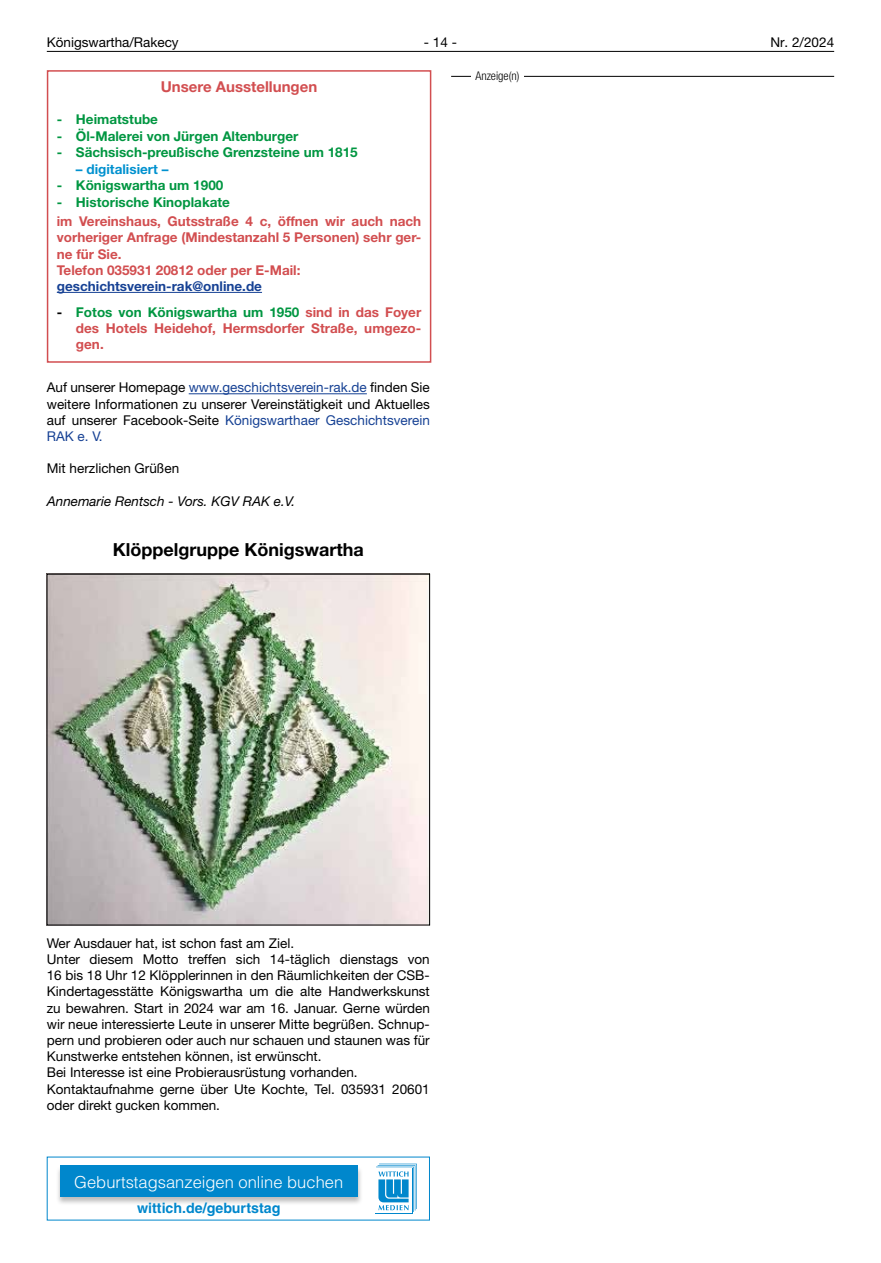
<style>
.page{position:relative;width:881px;height:1263px;background:#fff}
.page>*{position:absolute;margin:0;border:0;box-sizing:border-box;transform-origin:0 0}
.t1{font:700 18px "Helvetica Neue LT";color:#000}
.t2{font:300 16.5px "Helvetica LT";color:#fff}
.t3{font:700 15px "Helvetica Neue LT";color:#d24e50}
.t4{font:700 14.25px "Helvetica LT";color:#0087cc}
.t5{font:13.5px/16.2px "Helvetica Neue LT";color:#000;text-align:justify}
.t6{font:700 13.5px/16.2px "Helvetica Neue LT";color:#d24e50}
.t7{font:700 13.5px "Helvetica Neue LT";color:#009641}
.t8{font:italic 13.5px "Helvetica Neue LT";color:#000}
.t9{font:700 13.5px "Helvetica Neue LT";color:#164194}
.t10{font:700 13.5px "Helvetica Neue LT";color:#0091cf}
.t11{font:300 condensed 12px "Helvetica Neue LT";color:#000}
.s1{color:#000}
.s2{color:#009641}
.s3{color:#164194}
</style>
<div class="page">
<hr style="left:47px;top:51px;width:786px;height:1px;background:#000">
<hr style="left:189px;top:393px;width:178px;height:1px;background:#164194">
<hr style="left:57px;top:292px;width:205px;height:1px;background:#164194">
<div style="left:47px;top:70px;width:384px;height:293px;border:2px solid #d24e50"></div>
<img style="left:49px;top:576px;width:378px;height:347px">
<div style="left:56px;top:1165px;width:307px;height:41px;background:#000;opacity:.26"></div>
<div style="left:60px;top:1166px;width:297px;height:31px;background:#0087cc"></div>
<svg style="left:376px;top:1164px;width:40px;height:48px"></svg>
<hr style="left:451px;top:76px;width:382px;height:1px;background:#000">
<div style="left:471px;top:72px;width:52px;height:7px;background:#fff"></div>
<p class="t5" style="left:47px;top:34px;width:133px">Königswartha/Rakecy</p>
<p class="t5" style="left:424px;top:34px;width:35px">- 14 -</p>
<p class="t5" style="left:770px;top:34px;width:65px">Nr. 2/2024</p>
<p class="t3" style="left:161px;top:77px;width:158px">Unsere Ausstellungen</p>
<p class="t7" style="left:57px;top:111px;width:103px">- Heimatstube</p>
<p class="t7" style="left:57px;top:128px;width:243px">- Öl-Malerei von Jürgen Altenburger</p>
<p class="t7" style="left:57px;top:144px;width:302px">- Sächsisch-preußische Grenzsteine um 1815</p>
<p class="t10" style="left:76px;top:160px;width:94px">– digitalisiert –</p>
<p class="t7" style="left:57px;top:177px;width:168px">- Königswartha um 1900</p>
<p class="t7" style="left:57px;top:193px;width:175px">- Historische Kinoplakate</p>
<p class="t6" style="left:57px;top:213px;width:366px">im Vereinshaus, Gutsstraße 4 c, öffnen wir auch nach vorheriger Anfrage (Mindestanzahl 5 Personen) sehr ger&shy;ne für Sie.<br>Telefon 035931 20812 oder per E-Mail:</p>
<p class="t9" style="left:57px;top:278px;width:207px">geschichtsverein-rak@online.de</p>
<p class="t6" style="left:76px;top:304px;width:347px;text-align:justify;text-indent:-19px"><span class="s1">-</span> <span class="s2">Fotos von Königswartha um 1950</span> sind in das Foyer des Hotels Heidehof, Hermsdorfer Straße, umgezo&shy;gen.</p>
<p class="t5" style="left:47px;top:379px;width:384px">Auf unserer Homepage <span class="s3">www.geschichtsverein-rak.de</span> finden Sie weitere Informationen zu unserer Vereinstätigkeit und Aktuelles auf unserer Facebook-Seite <span class="s3">Königswarthaer Geschichtsverein RAK e. V.</span></p>
<p class="t5" style="left:47px;top:460px;width:134px">Mit herzlichen Grüßen</p>
<p class="t8" style="left:47px;top:493px;width:250px">Annemarie Rentsch - Vors. KGV RAK e.V.</p>
<h1 class="t1" style="left:113px;top:539px;width:252px">Klöppelgruppe Königswartha</h1>
<p class="t11" style="left:475px;top:69px;width:45px">Anzeige(n)</p>
<p class="t5" style="left:47px;top:935px;width:384px;text-align:left">Wer Ausdauer hat, ist schon fast am Ziel.<br>Unter diesem Motto treffen sich 14-täglich dienstags von 16 bis 18 Uhr 12 Klöpplerinnen in den Räumlichkeiten der CSB-Kindertagesstätte Königswartha um die alte Handwerkskunst zu bewahren. Start in 2024 war am 16. Januar. Gerne würden wir neue interessierte Leute in unserer Mitte begrüßen. Schnup&shy;pern und probieren oder auch nur schauen und staunen was für Kunstwerke entstehen können, ist erwünscht.<br>Bei Interesse ist eine Probierausrüstung vorhanden.<br>Kontaktaufnahme gerne über Ute Kochte, Tel. 035931 20601 oder direkt gucken kommen.</p>
<p class="t2" style="left:74px;top:1172px;width:270px">Geburtstagsanzeigen online buchen</p>
<p class="t4" style="left:137px;top:1200px;width:145px">wittich.de/geburtstag</p>
</div>
